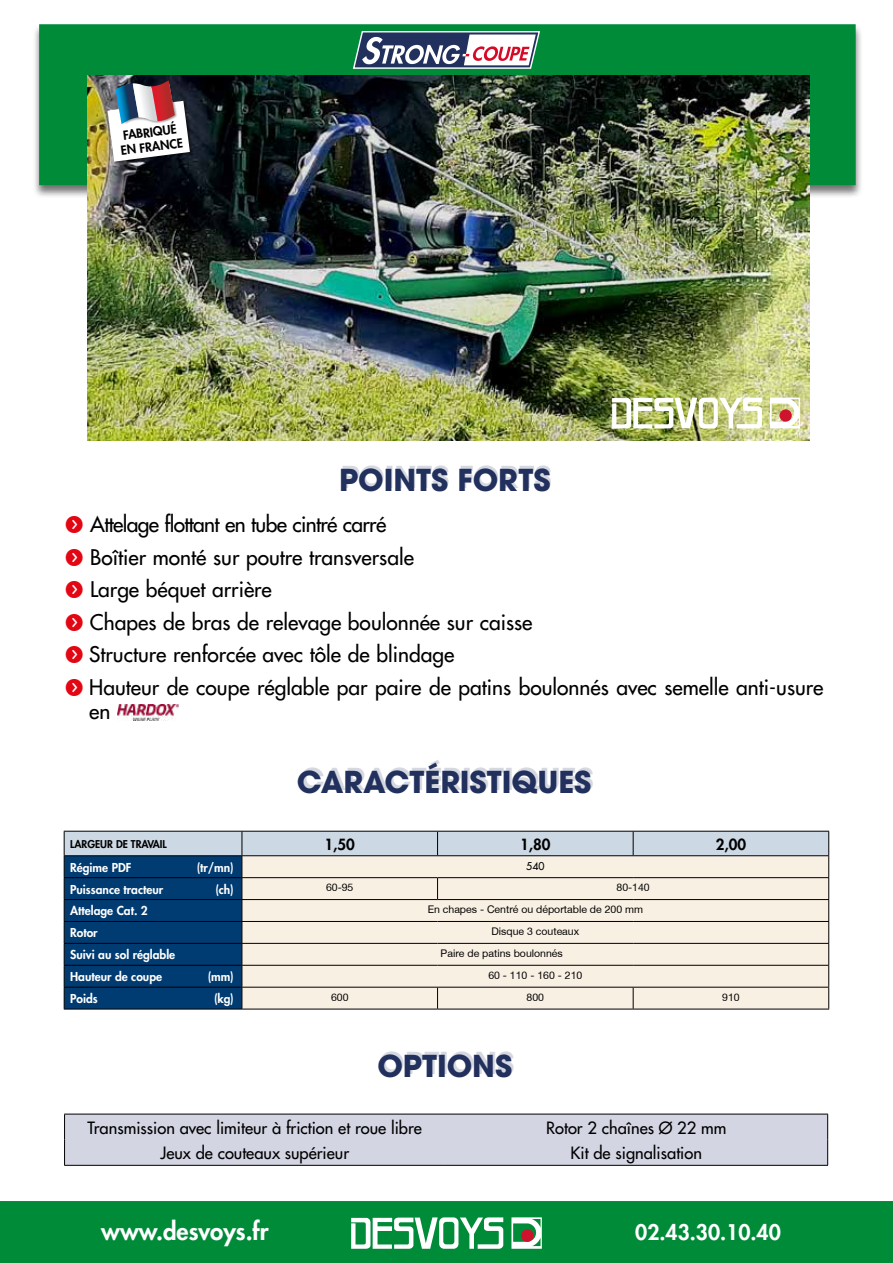
<style>
.page{position:relative;width:893px;height:1263px;background:#fff}
.page>*{position:absolute;margin:0;border:0;box-sizing:border-box;transform-origin:0 0}
.t1{font:700 30px "Avant Garde LT";color:#22305d}
.t2{font:800 24px "Futura Std";color:#fff}
.t3{font:500 21px/32.5px "Futura Std";color:#000}
.t4{font:800 21px "Futura Std";color:#fff}
.t5{font:500 16.5px "Futura Std";color:#000}
.t6{font:800 15px "Futura Std";color:#000}
.t7{font:800 12.3px/14.7px "Futura";color:#000;text-align:center}
.t8{font:800 12px "Futura Std";color:#fff}
.t9{font:10.5px "Helvetica Neue";color:#000}
.t10{font:800 10.5px "Futura Std";color:#000}
.t11{font:500 10.5px "Futura Std";color:#000}
.s1{font-family:"Button Bonus Circle Negative";font-weight:400;color:#e30613}
</style>
<div class="page">
<div style="left:1px;top:1202px;width:891px;height:60px;background:#008b39"></div>
<div style="left:0;top:1201px;width:893px;height:62px;border:2px solid #008b39"></div>
<div style="left:32px;top:24px;width:831px;height:175px;background:#000;opacity:.55"></div>
<div style="left:39px;top:24px;width:817px;height:161px;background:#008b39;border:2px solid #008b39"></div>
<img style="left:117px;top:704px;width:62px;height:17px">
<svg style="left:351px;top:1217px;width:152px;height:32px"></svg>
<svg style="left:511px;top:1217px;width:31px;height:32px"></svg>
<div style="left:521px;top:1229px;width:13px;height:13px;background:#ce132d;border-radius:50%"></div>
<svg style="left:353px;top:31px;width:187px;height:37px;background:#8c8ea0"></svg>
<img style="left:87px;top:75px;width:722px;height:365px">
<img style="left:612px;top:398px;width:150px;height:30px">
<svg style="left:770px;top:398px;width:30px;height:30px"></svg>
<svg style="left:779px;top:409px;width:13px;height:13px"></svg>
<svg style="left:64px;top:831px;width:765px;height:178px;background:#b5bcc0"></svg>
<hr style="left:64px;top:1009px;width:178px;height:1px;background:#000">
<hr style="left:242px;top:1009px;width:196px;height:1px;background:#000">
<hr style="left:438px;top:1009px;width:195px;height:1px;background:#000">
<hr style="left:633px;top:1009px;width:196px;height:1px;background:#000">
<div style="left:64px;top:1114px;width:764px;height:51px;background:#d3d5e3"></div>
<hr style="left:64px;top:1165px;width:381px;height:1px;background:#000">
<hr style="left:445px;top:1165px;width:383px;height:1px;background:#000">
<img style="left:106px;top:99px;width:88px;height:67px">
<svg style="left:108px;top:80px;width:82px;height:82px;background:#ada6ad"></svg>
<p class="t7" style="left:118px;top:128px;width:64px;rotate:-7deg">FABRIQUÉ<br>EN FRANCE</p>
<h1 class="t1" style="left:340px;top:457px;width:213px">POINTS FORTS</h1>
<p class="t3" style="left:64px;top:508px;width:761px"><span class="s1">f</span> Attelage flottant en tube cintré carré<br><span class="s1">f</span> Boîtier monté sur poutre transversale<br><span class="s1">f</span> Large béquet arrière<br><span class="s1">f</span> Chapes de bras de relevage boulonnée sur caisse<br><span class="s1">f</span> Structure renforcée avec tôle de blindage<br><span class="s1">f</span> Hauteur de coupe réglable par paire de patins boulonnés avec semelle anti-usure</p>
<p class="t3" style="left:89px;top:695px;width:23px">en</p>
<h1 class="t1" style="left:299px;top:759px;width:296px">CARACTÉRISTIQUES</h1>
<p class="t10" style="left:70px;top:837px;width:98px">LARGEUR DE TRAVAIL</p>
<p class="t6" style="left:325px;top:834px;width:32px">1,50</p>
<p class="t6" style="left:520px;top:834px;width:32px">1,80</p>
<p class="t6" style="left:716px;top:834px;width:32px">2,00</p>
<p class="t8" style="left:70px;top:860px;width:63px">Régime PDF</p>
<p class="t8" style="left:197px;top:860px;width:38px">(tr/mn)</p>
<p class="t11" style="left:526px;top:860px;width:20px">540</p>
<p class="t8" style="left:70px;top:881px;width:95px">Puissance tracteur</p>
<p class="t8" style="left:216px;top:881px;width:20px">(ch)</p>
<p class="t9" style="left:326px;top:883px;width:29px">60-95</p>
<p class="t9" style="left:616px;top:883px;width:35px">80-140</p>
<p class="t8" style="left:70px;top:903px;width:79px">Attelage Cat. 2</p>
<p class="t9" style="left:428px;top:905px;width:217px">En chapes - Centré ou déportable de 200 mm</p>
<p class="t8" style="left:70px;top:925px;width:29px">Rotor</p>
<p class="t9" style="left:491px;top:926px;width:89px">Disque 3 couteaux</p>
<p class="t8" style="left:70px;top:947px;width:107px">Suivi au sol réglable</p>
<p class="t9" style="left:441px;top:948px;width:124px">Paire de patins boulonnés</p>
<p class="t8" style="left:70px;top:969px;width:93px">Hauteur de coupe</p>
<p class="t8" style="left:208px;top:969px;width:27px">(mm)</p>
<p class="t9" style="left:488px;top:970px;width:95px">60 - 110 - 160 - 210</p>
<p class="t8" style="left:70px;top:991px;width:29px">Poids</p>
<p class="t8" style="left:214px;top:991px;width:21px">(kg)</p>
<p class="t9" style="left:331px;top:992px;width:19px">600</p>
<p class="t9" style="left:527px;top:992px;width:19px">800</p>
<p class="t9" style="left:722px;top:992px;width:19px">910</p>
<h1 class="t1" style="left:380px;top:1043px;width:136px">OPTIONS</h1>
<p class="t5" style="left:88px;top:1117px;width:336px">Transmission avec limiteur à friction et roue libre</p>
<p class="t5" style="left:546px;top:1117px;width:182px">Rotor 2 chaînes Ø 22 mm</p>
<p class="t5" style="left:160px;top:1143px;width:190px">Jeux de couteaux supérieur</p>
<p class="t5" style="left:571px;top:1143px;width:133px">Kit de signalisation</p>
<p class="t2" style="left:101px;top:1216px;width:169px">www.desvoys.fr</p>
<p class="t4" style="left:635px;top:1218px;width:147px">02.43.30.10.40</p>
</div>
